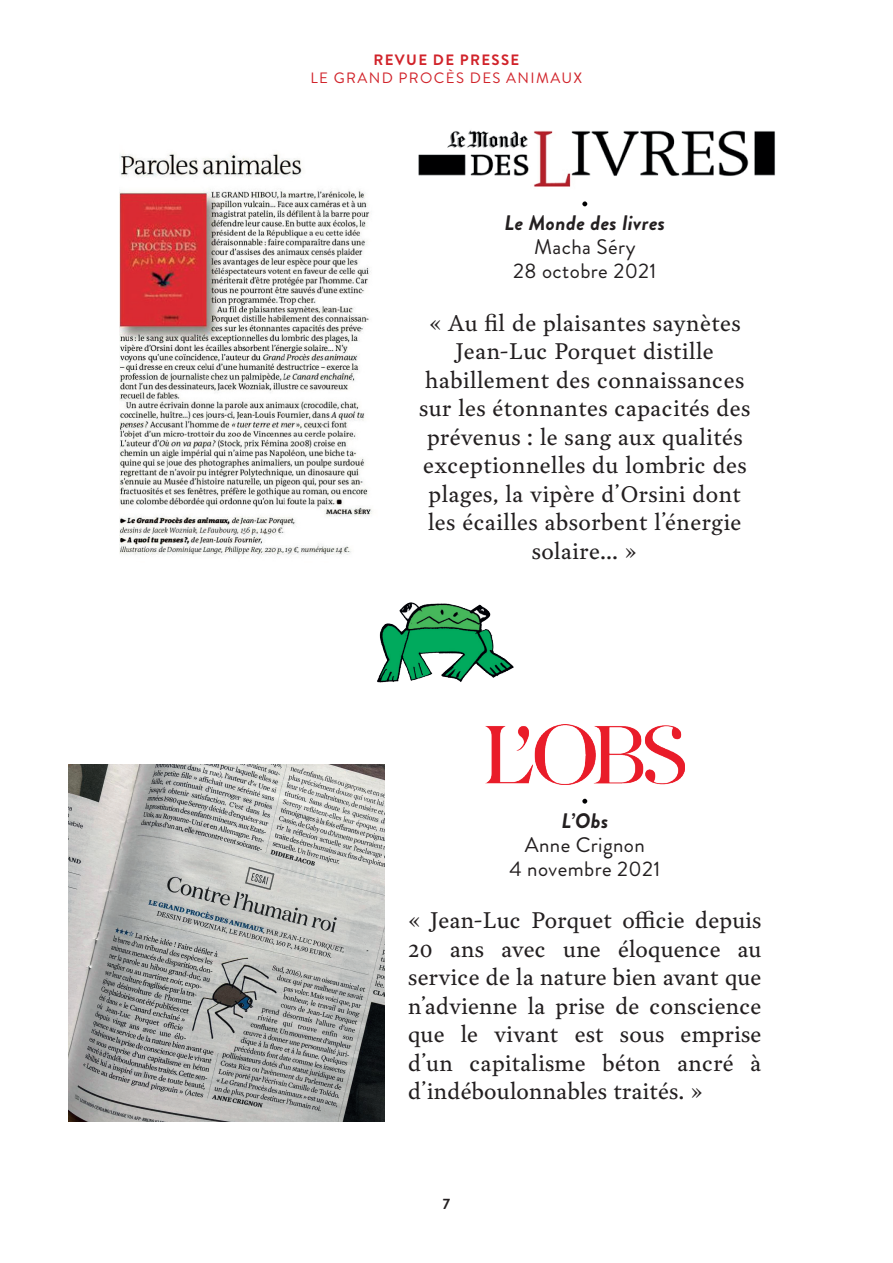
<style>
.page{position:relative;width:893px;height:1263px;background:#fff}
.page>*{position:absolute;margin:0;border:0;box-sizing:border-box;transform-origin:0 0}
.t1{font:22.5px/28.5px "Garvis Pro";letter-spacing:.02em;color:#231f20;text-align:center}
.t2{font:21px/24px "Brandon Grotesque";letter-spacing:.02em;color:#231f20;text-align:center}
.t3{font:italic 700 21px "Brandon Grotesque";letter-spacing:.02em;color:#231f20}
.t4{font:15px "Brandon Grotesque";letter-spacing:.09em;color:#d1232a}
.t5{font:700 15px "Brandon Grotesque";letter-spacing:.09em;color:#d1232a}
.t6{font:700 15px "Brandon Grotesque";color:#231f20}
</style>
<div class="page">
<img style="left:119px;top:153px;width:253px;height:402px">
<svg style="left:582px;top:201px;width:5px;height:5px"></svg>
<svg style="left:582px;top:799px;width:5px;height:5px"></svg>
<img style="left:69px;top:764px;width:316px;height:358px">
<img style="left:486px;top:725px;width:198px;height:60px">
<img style="left:377px;top:602px;width:137px;height:81px">
<img style="left:418px;top:130px;width:357px;height:57px">
<p class="t5" style="left:373px;top:49px;width:147px">REVUE DE PRESSE</p>
<p class="t4" style="left:310px;top:67px;width:273px">LE GRAND PROCÈS DES ANIMAUX</p>
<p class="t3" style="left:505px;top:208px;width:162px">Le Monde des livres</p>
<p class="t2" style="left:513px;top:235px;width:145px">Macha Séry<br>28 octobre 2021</p>
<p class="t1" style="left:419px;top:308px;width:333px">« Au fil de plaisantes saynètes<br>Jean-Luc Porquet distille habillement des connaissances sur les étonnantes capacités des prévenus : le sang aux qualités exceptionnelles du lombric des plages, la vipère d’Orsini dont les écailles absorbent l’énergie solaire... »</p>
<p class="t3" style="left:561px;top:805px;width:48px">L’Obs</p>
<p class="t2" style="left:509px;top:833px;width:152px">Anne Crignon<br>4 novembre 2021</p>
<p class="t1" style="left:408px;top:905px;width:355px;text-align:justify">« Jean-Luc Porquet officie depuis 20 ans avec une éloquence au service de la nature bien avant que n’advienne la prise de conscience que le vivant est sous emprise d’un capitalisme béton ancré à d’indéboulonnables traités. »</p>
<p class="t6" style="left:443px;top:1193px;width:9px">7</p>
</div>
